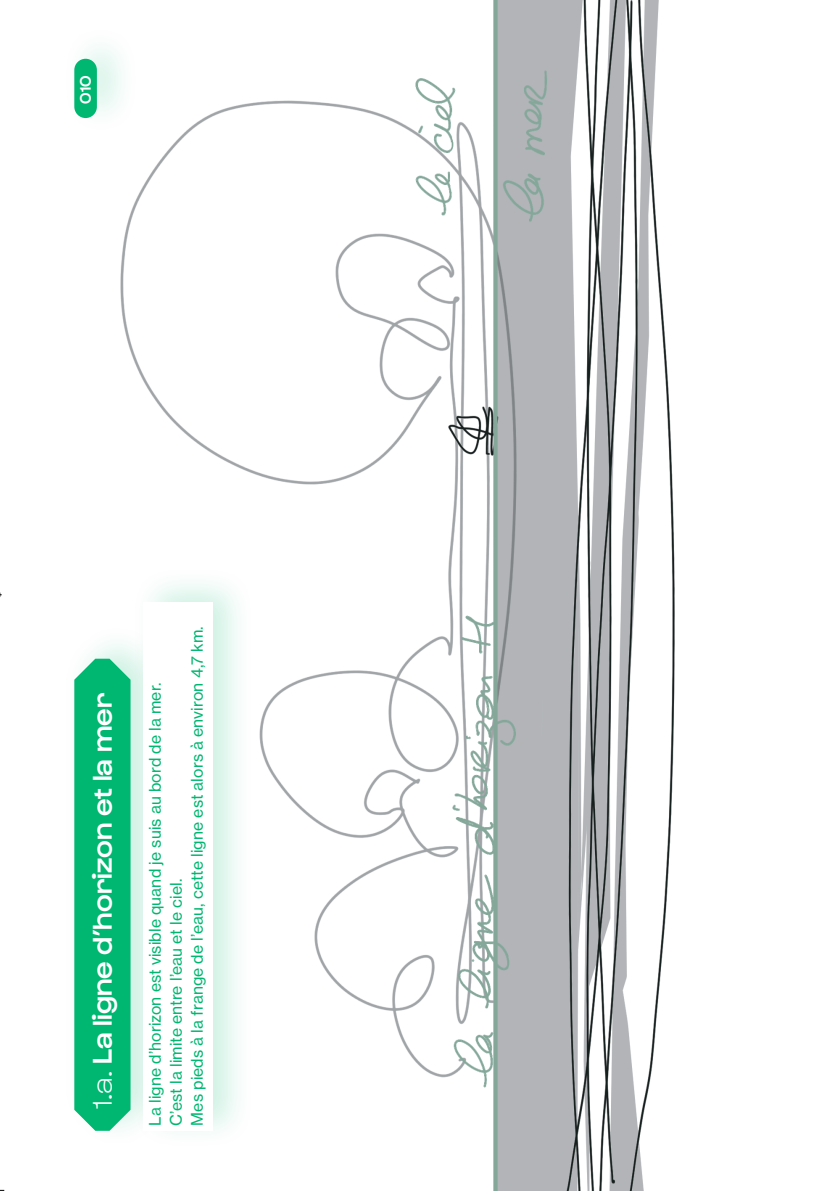
<style>
.page{position:relative;width:839px;height:1191px;background:#fff}
.page>*{position:absolute;margin:0;border:0;box-sizing:border-box;transform-origin:0 0}
.t1{font:500 28px "Gustavo";letter-spacing:.005em;color:#fff}
.t2{font:15.75px/21px "N Haas Grotesk TX Pro 55 Rg";letter-spacing:.01em;color:#00b771}
.t3{font:500 15.75px "Gustavo";color:#fff}
.s1{font-weight:300}
</style>
<div class="page">
<img style="left:120px;top:0;width:555px;height:1190px">
<div style="left:61px;top:623px;width:112px;height:525px;background:#fefefe"></div>
<div style="left:74px;top:658px;width:56px;height:472px;background:#00b771"></div>
<div style="left:130px;top:565px;width:125px;height:584px;background:#00b771;opacity:.2"></div>
<div style="left:143px;top:602px;width:70px;height:528px;background:#fff"></div>
<div style="left:61px;top:24px;width:78px;height:111px;background:#00b771;opacity:.2"></div>
<div style="left:74px;top:59px;width:23px;height:59px;background:#00b771;border-radius:11px"></div>
<p class="t3" style="left:76px;top:104px;width:30px;rotate:-90deg">010</p>
<h1 class="t1" style="left:86px;top:1108px;width:418px;rotate:-90deg"><span class="s1">1.a.</span> La ligne d’horizon et la mer</h1>
<p class="t2" style="left:144px;top:1125px;width:501px;rotate:-90deg">La ligne d’horizon est visible quand je suis au bord de la mer.<br>C’est la limite entre l’eau et le ciel.<br>Mes pieds à la frange de l’eau, cette ligne est alors à environ 4,7 km.</p>
</div>
